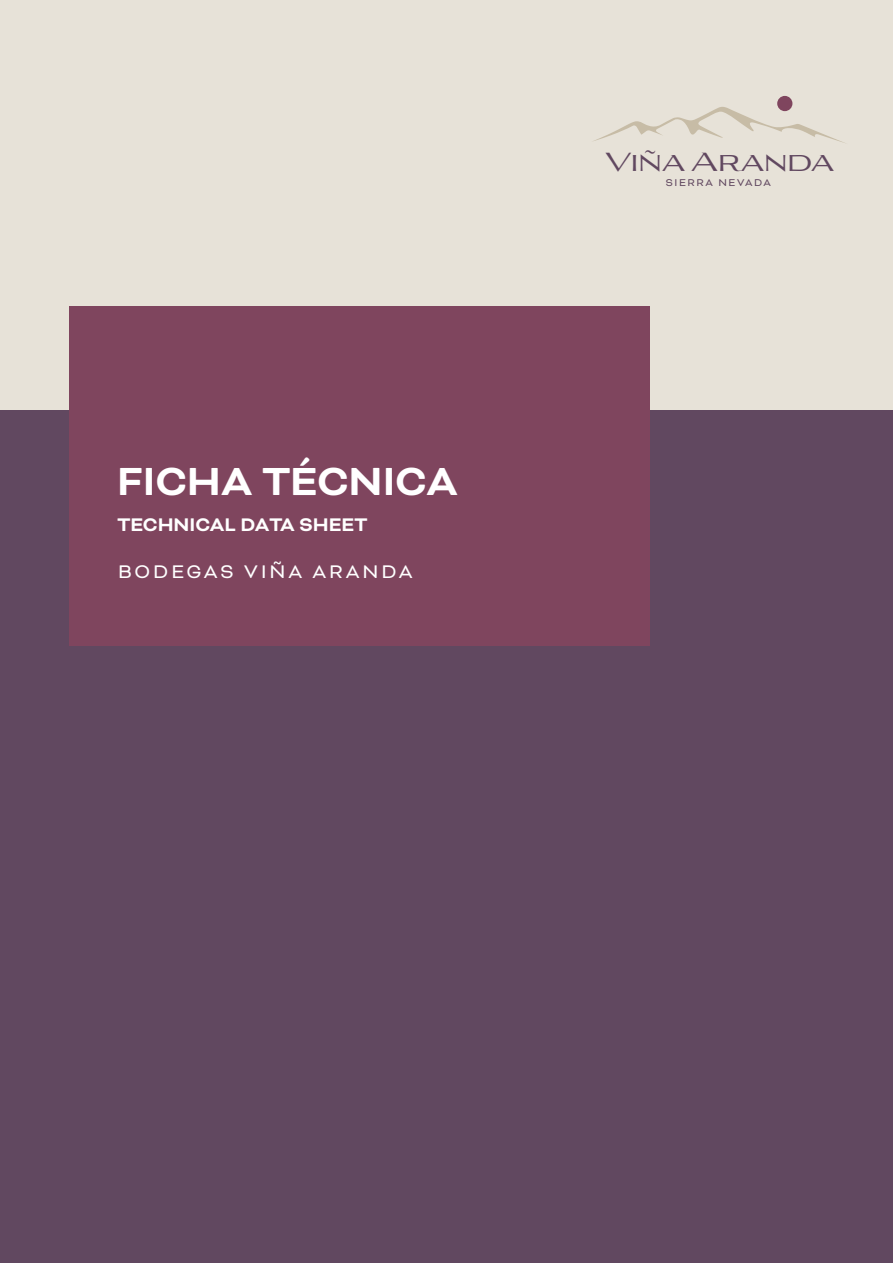
<style>
.page{position:relative;width:893px;height:1263px;background:#fff}
.page>*{position:absolute;margin:0;border:0;box-sizing:border-box;transform-origin:0 0}
.t1{font:700 45px "Bicyclette";color:#fff}
.t2{font:25.5px "Aviano Flare";color:#614860}
.t3{font:700 21px "Bicyclette";color:#fff}
.t4{font:21px "Bicyclette";letter-spacing:.14em;color:#fff}
.t5{font:11.25px "Bicyclette";letter-spacing:.14em;color:#614860}
</style>
<div class="page">
<div style="left:0;top:411px;width:893px;height:852px;background:#614860"></div>
<div style="left:0;top:0;width:893px;height:410px;background:#e7e2d8"></div>
<div style="left:69px;top:306px;width:580px;height:339px;background:#7f455e"></div>
<svg style="left:594px;top:107px;width:251px;height:36px"></svg>
<div style="left:777px;top:96px;width:15px;height:15px;background:#7f455e;border-radius:50%"></div>
<h1 class="t1" style="left:117px;top:455px;width:342px">FICHA TÉCNICA</h1>
<p class="t3" style="left:117px;top:513px;width:251px">TECHNICAL DATA SHEET</p>
<p class="t4" style="left:118px;top:559px;width:296px">BODEGAS VIÑA ARANDA</p>
<p class="t2" style="left:605px;top:147px;width:230px">Viña Aranda</p>
<p class="t5" style="left:666px;top:177px;width:107px">SIERRA NEVADA</p>
</div>
